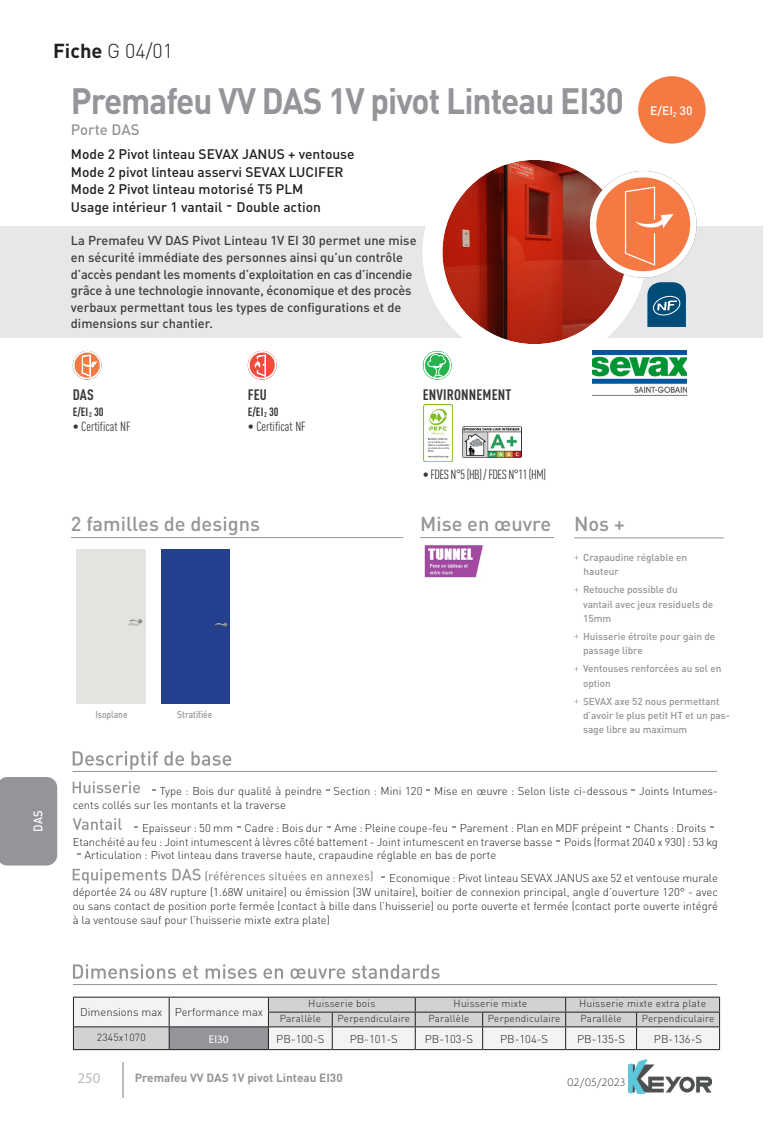
<style>
.page{position:relative;width:780px;height:1134px;background:#fff}
.page>*{position:absolute;margin:0;border:0;box-sizing:border-box;transform-origin:0 0}
.Logements_collectifs{font:700 36.25px "DINOT";letter-spacing:-.03em;color:#939598;scale:.92 1}
.t1{font:500 20px "DINOT";color:#939598}
._1-Fiche{font:300 20px "DINOT";color:#231f20}
.C-Performance{font:700 condensed 15px "DINOT";letter-spacing:.01em;color:#383839}
._3-Expli_produit{font:500 15px "DINOT";color:#939598}
.t2{font:15px "Myriad Pro";color:#bcbdc0}
.B-Expli_produit{font:500 15px "DINOT";color:#231f20}
.B-Expli_produit-2{font:500 13.75px "DINOT";color:#231f20}
.t3{font:condensed 13.12px "DINOT";color:#383839}
.t4{font:condensed 13.12px "DINOT";letter-spacing:-.04em;color:#383839}
._5-Chapeau{font:500 12.75px/16.5px "DINOT";color:#3e3e3f}
.t5{font:500 12.5px "DINOT";color:#fff;scale:.9 1}
._4-Technique_Mise_en_avant{font:500 12.12px "DINOT";color:#fff}
.C-Performance-2{font:700 condensed 11.88px "DINOT";color:#383839}
._7-Produit_bas_de_page_G{font:700 11.75px "DINOT";color:#939598}
.texte1{font:300 11.25px/13.8px "DINOT";color:#231f20}
._6-col2{font:300 11.25px "DINOT";color:#231f20}
._6-Tableau_Regular_B{font:11.25px "Myriad Pro";color:#fff}
.Roboto_tablo_titres{font:300 10.25px "DINOT";letter-spacing:.02em;color:#231f20}
.t6{font:500 10px/14.4px "DINOT";letter-spacing:-.005em;color:#939598}
.Roboto_tablo_titres-2{font:300 10px "DINOT";letter-spacing:.02em;color:#231f20}
.t7{font:300 10px "Semplicita Pro";color:#231f20}
.t8{font:500 9.88px "DINOT";color:#939598;scale:.85 1}
.s1{font-weight:700}
</style>
<div class="page">
<hr style="left:123px;top:1063px;width:1px;height:35px;background:#bcbdc0">
<img style="left:628px;top:1059px;width:83px;height:35px">
<div style="left:0;top:226px;width:762px;height:112px;background:#e6e7e9"></div>
<svg style="left:73px;top:781px;width:67px;height:12px"></svg>
<svg style="left:73px;top:818px;width:49px;height:12px"></svg>
<svg style="left:73px;top:869px;width:299px;height:15px"></svg>
<svg style="left:73px;top:751px;width:158px;height:19px"></svg>
<hr style="left:73px;top:771px;width:644px;height:1px;background:#939598">
<div style="left:638px;top:76px;width:67px;height:68px;background:#f47943;border-radius:50%"></div>
<div style="left:432px;top:150px;width:204px;height:204px;background:#fff;border-radius:50%"></div>
<img style="left:442px;top:160px;width:184px;height:184px;border-radius:92px">
<div style="left:422px;top:140px;width:224px;height:224px;border:20px solid #fff;border-radius:50%"></div>
<svg style="left:589px;top:171px;width:107px;height:156px"></svg>
<svg style="left:73px;top:351px;width:29px;height:29px"></svg>
<svg style="left:73px;top:351px;width:28px;height:28px"></svg>
<svg style="left:248px;top:351px;width:29px;height:29px"></svg>
<svg style="left:248px;top:351px;width:28px;height:28px"></svg>
<svg style="left:423px;top:351px;width:28px;height:28px"></svg>
<img style="left:423px;top:404px;width:29px;height:58px">
<img style="left:462px;top:426px;width:59px;height:32px">
<svg style="left:73px;top:964px;width:366px;height:15px"></svg>
<hr style="left:73px;top:984px;width:644px;height:1px;background:#939598">
<hr style="left:73px;top:1049px;width:96px;height:1px;background:#231f20">
<hr style="left:268px;top:1049px;width:64px;height:1px;background:#231f20">
<hr style="left:332px;top:1049px;width:83px;height:1px;background:#231f20">
<hr style="left:169px;top:1049px;width:99px;height:1px;background:#231f20">
<hr style="left:415px;top:1049px;width:67px;height:1px;background:#231f20">
<hr style="left:565px;top:1049px;width:71px;height:1px;background:#231f20">
<hr style="left:482px;top:1049px;width:83px;height:1px;background:#231f20">
<hr style="left:636px;top:1049px;width:84px;height:1px;background:#231f20">
<svg style="left:73px;top:997px;width:647px;height:52px"></svg>
<hr style="left:71px;top:537px;width:332px;height:1px;background:#939598">
<div style="left:161px;top:550px;width:69px;height:153px;background:#23408e"></div>
<hr style="left:574px;top:537px;width:149px;height:1px;background:#939598">
<hr style="left:420px;top:537px;width:134px;height:1px;background:#939598">
<img style="left:423px;top:543px;width:60px;height:35px">
<img style="left:592px;top:351px;width:94px;height:45px">
<div style="left:0;top:777px;width:57px;height:88px;background:#939598"></div>
<p class="_1-Fiche" style="left:53px;top:38px;width:121px"><span class="s1">Fiche</span> G 04/01</p>
<p class="Logements_collectifs" style="left:71px;top:77px;width:602px">Premafeu VV DAS 1V pivot Linteau EI30</p>
<p class="_3-Expli_produit" style="left:71px;top:120px;width:70px">Porte DAS</p>
<p class="B-Expli_produit-2" style="left:71px;top:145px;width:285px">Mode 2 Pivot linteau SEVAX JANUS + ventouse</p>
<p class="B-Expli_produit-2" style="left:71px;top:163px;width:274px">Mode 2 pivot linteau asservi SEVAX LUCIFER</p>
<p class="B-Expli_produit-2" style="left:71px;top:180px;width:234px">Mode 2 Pivot linteau motorisé T5 PLM</p>
<p class="B-Expli_produit-2" style="left:71px;top:198px;width:153px">Usage intérieur 1 vantail</p>
<p class="B-Expli_produit" style="left:226px;top:195px;width:8px">-</p>
<p class="B-Expli_produit-2" style="left:236px;top:198px;width:86px">Double action</p>
<p class="_5-Chapeau" style="left:71px;top:232px;width:347px">La Premafeu VV DAS Pivot Linteau 1V EI 30 permet une mise en sécurité immédiate des personnes ainsi qu’un contrôle d’accès pendant les moments d’exploitation en cas d’incendie grâce à une technologie innovante, économique et des procès verbaux permettant tous les types de configurations et de dimensions sur chantier.</p>
<p class="_4-Technique_Mise_en_avant" style="left:650px;top:103px;width:44px">E/EI<sub>2</sub> 30</p>
<p class="t5" style="left:30px;top:832px;width:25px;rotate:-90deg">DAS</p>
<p class="C-Performance" style="left:73px;top:385px;width:23px">DAS</p>
<p class="C-Performance-2" style="left:73px;top:404px;width:32px">E/EI<sub>2</sub> 30</p>
<p class="t3" style="left:73px;top:419px;width:60px">• Certificat NF</p>
<p class="C-Performance" style="left:248px;top:385px;width:21px">FEU</p>
<p class="C-Performance-2" style="left:248px;top:404px;width:32px">E/EI<sub>2</sub> 30</p>
<p class="t3" style="left:248px;top:419px;width:60px">• Certificat NF</p>
<p class="C-Performance" style="left:423px;top:385px;width:90px">ENVIRONNEMENT</p>
<p class="t4" style="left:423px;top:467px;width:125px">• FDES N°5 (HB) / FDES N°11 (HM)</p>
<p class="t1" style="left:71px;top:511px;width:190px">2 familles de designs</p>
<p class="t8" style="left:95px;top:708px;width:39px">Isoplane</p>
<p class="t8" style="left:177px;top:708px;width:43px">Stratifiée</p>
<p class="t1" style="left:420px;top:511px;width:133px">Mise en œuvre</p>
<p class="t1" style="left:574px;top:511px;width:52px">Nos +</p>
<p class="t6" style="left:583px;top:550px;width:105px">Crapaudine réglable en</p>
<p class="t6" style="left:583px;top:564px;width:37px">hauteur</p>
<p class="t6" style="left:583px;top:582px;width:132px">Retouche possible du<br>vantail avec jeux residuels de<br>15mm</p>
<p class="t6" style="left:583px;top:629px;width:134px">Huisserie étroite pour gain de passage libre</p>
<p class="t6" style="left:583px;top:661px;width:140px">Ventouses renforcées au sol en option</p>
<p class="t6" style="left:583px;top:693px;width:148px">SEVAX axe 52 nous permettant d’avoir le plus petit HT et un pas&shy;sage libre au maximum</p>
<p class="texte1" style="left:73px;top:784px;width:646px;text-indent:87px">Type : Bois dur qualité à peindre Section : Mini 120 Mise en œuvre : Selon liste ci-dessous Joints Intumes&shy;cents collés sur les montants et la traverse</p>
<p class="texte1" style="left:142px;top:821px;width:565px">Epaisseur : 50 mm Cadre : Bois dur Ame : Pleine coupe-feu Parement : Plan en MDF prépeint Chants : Droits</p>
<p class="texte1" style="left:73px;top:834px;width:646px">Etanchéité au feu : Joint intumescent à lèvres côté battement - Joint intumescent en traverse basse Poids (format 2040 x 930) : 53 kg</p>
<p class="texte1" style="left:84px;top:848px;width:413px">Articulation : Pivot linteau dans traverse haute, crapaudine réglable en bas de porte</p>
<p class="texte1" style="left:73px;top:871px;width:646px;text-align:justify;text-indent:316px">Economique : Pivot linteau SEVAX JANUS axe 52 et ventouse murale déportée 24 ou 48V rupture (1.68W unitaire) ou émission (3W unitaire), boitier de connexion principal, angle d’ouverture 120° - avec ou sans contact de position porte fermée (contact à bille dans l’huisserie) ou porte ouverte et fermée (contact porte ouverte intégré à la ventouse sauf pour l’huisserie mixte extra plate)</p>
<p class="_6-col2" style="left:80px;top:1005px;width:84px">Dimensions max</p>
<p class="_6-col2" style="left:175px;top:1005px;width:90px">Performance max</p>
<p class="Roboto_tablo_titres" style="left:308px;top:997px;width:69px">Huisserie bois</p>
<p class="Roboto_tablo_titres" style="left:453px;top:997px;width:75px">Huisserie mixte</p>
<p class="Roboto_tablo_titres" style="left:579px;top:997px;width:128px">Huisserie mixte extra plate</p>
<p class="Roboto_tablo_titres-2" style="left:280px;top:1012px;width:43px">Parallèle</p>
<p class="Roboto_tablo_titres-2" style="left:337px;top:1012px;width:74px">Perpendiculaire</p>
<p class="Roboto_tablo_titres-2" style="left:428px;top:1012px;width:43px">Parallèle</p>
<p class="Roboto_tablo_titres-2" style="left:488px;top:1012px;width:74px">Perpendiculaire</p>
<p class="Roboto_tablo_titres-2" style="left:580px;top:1012px;width:43px">Parallèle</p>
<p class="Roboto_tablo_titres-2" style="left:641px;top:1012px;width:74px">Perpendiculaire</p>
<p class="Roboto_tablo_titres" style="left:97px;top:1031px;width:50px">2345x1070</p>
<p class="_6-Tableau_Regular_B" style="left:209px;top:1032px;width:21px">EI30</p>
<p class="_6-col2" style="left:276px;top:1031px;width:50px">PB-100-S</p>
<p class="_6-col2" style="left:349px;top:1031px;width:50px">PB-101-S</p>
<p class="_6-col2" style="left:425px;top:1031px;width:50px">PB-103-S</p>
<p class="_6-col2" style="left:500px;top:1031px;width:50px">PB-104-S</p>
<p class="_6-col2" style="left:577px;top:1031px;width:50px">PB-135-S</p>
<p class="_6-col2" style="left:654px;top:1031px;width:50px">PB-136-S</p>
<h3 class="t2" style="left:77px;top:1069px;width:25px">250</h3>
<p class="_7-Produit_bas_de_page_G" style="left:135px;top:1070px;width:209px">Premafeu VV DAS 1V pivot Linteau EI30</p>
<p class="t7" style="left:567px;top:1075px;width:59px">02/05/2023</p>
</div>
